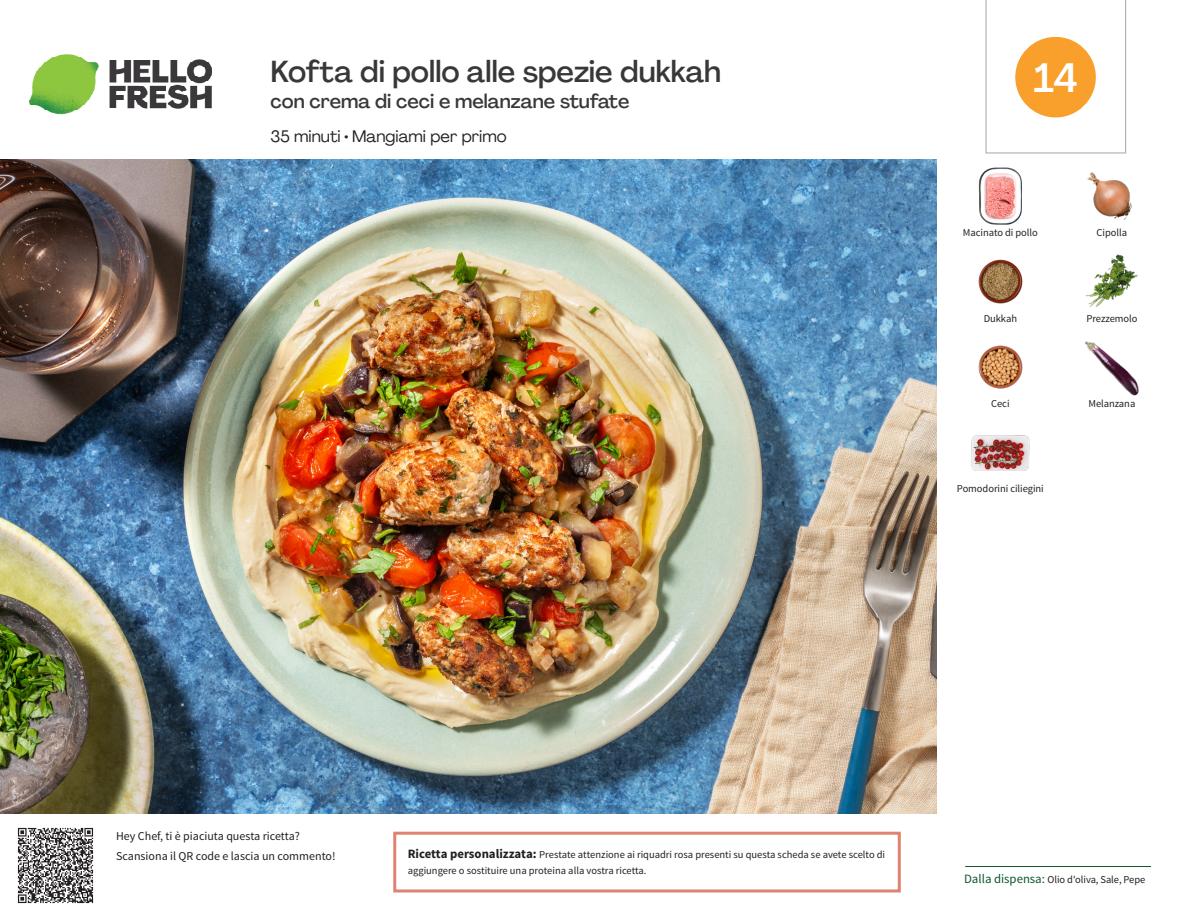
<style>
.page{position:relative;width:1188px;height:918px;background:#fff}
.page>*{position:absolute;margin:0;border:0;box-sizing:border-box;transform-origin:0 0}
._24_Recipe_Nr_Bag{font:500 40.5px "Agrandir";color:#fff}
._15_Titel_UK{font:500 30px "Agrandir";color:#383839}
._15_Titel_UK-2{font:500 19.5px "Agrandir";color:#383839}
._02_Box_Type{font:16.5px "Agrandir";color:#231f20}
._06_Before_Start{font:12px "Source Sans Pro";color:#231f20}
.STEP_Text_IT{font:10.5px/16.5px "Source Sans Pro";color:#231f20}
._18_FRONT_ingredients_UK{font:10.5px "Source Sans Pro";letter-spacing:-.005em;color:#231f20}
.t1{font:10.5px "Source Sans Variable";letter-spacing:-.005em;color:#231f20}
.s1{font-weight:700;font-size:12.75px}
.s2{font-family:"Source Sans Pro";font-size:12.75px;color:#0e572c}
</style>
<div class="page">
<img style="left:30px;top:54px;width:181px;height:61px">
<hr style="left:965px;top:866px;width:186px;height:1px;background:#0e572c">
<img style="left:0;top:159px;width:936px;height:655px">
<img style="left:978px;top:168px;width:44px;height:57px">
<img style="left:1087px;top:172px;width:45px;height:48px">
<img style="left:1085px;top:254px;width:53px;height:53px">
<img style="left:978px;top:259px;width:45px;height:45px">
<img style="left:1085px;top:341px;width:54px;height:55px">
<img style="left:978px;top:345px;width:45px;height:44px">
<img style="left:972px;top:435px;width:57px;height:36px">
<img style="left:17px;top:827px;width:77px;height:77px">
<div style="left:393px;top:832px;width:508px;height:60px;border:3px solid #df8272"></div>
<svg style="left:985px;top:0;width:141px;height:154px"></svg>
<p class="_15_Titel_UK" style="left:271px;top:53px;width:452px">Kofta di pollo alle spezie dukkah</p>
<p class="_15_Titel_UK-2" style="left:271px;top:89px;width:360px">con crema di ceci e melanzane stufate</p>
<p class="_02_Box_Type" style="left:271px;top:126px;width:238px">35 minuti • Mangiami per primo</p>
<p class="_24_Recipe_Nr_Bag" style="left:1033px;top:53px;width:46px">14</p>
<p class="_18_FRONT_ingredients_UK" style="left:963px;top:226px;width:76px">Macinato di pollo</p>
<p class="_18_FRONT_ingredients_UK" style="left:1097px;top:226px;width:32px">Cipolla</p>
<p class="_18_FRONT_ingredients_UK" style="left:984px;top:312px;width:35px">Dukkah</p>
<p class="_18_FRONT_ingredients_UK" style="left:1086px;top:312px;width:53px">Prezzemolo</p>
<p class="_18_FRONT_ingredients_UK" style="left:991px;top:397px;width:20px">Ceci</p>
<p class="_18_FRONT_ingredients_UK" style="left:1088px;top:397px;width:48px">Melanzana</p>
<p class="_18_FRONT_ingredients_UK" style="left:957px;top:482px;width:88px">Pomodorini ciliegini</p>
<p class="_06_Before_Start" style="left:116px;top:829px;width:185px">Hey Chef, ti è piaciuta questa ricetta?</p>
<p class="_06_Before_Start" style="left:116px;top:848px;width:221px">Scansiona il QR code e lascia un commento!</p>
<p class="STEP_Text_IT" style="left:408px;top:846px;width:479px"><span class="s1">Ricetta personalizzata:</span> Prestate attenzione ai riquadri rosa presenti su questa scheda se avete scelto di aggiungere o sostituire una proteina alla vostra ricetta.</p>
<p class="t1" style="left:964px;top:873px;width:183px"><span class="s2">Dalla dispensa:</span> Olio d'oliva, Sale, Pepe</p>
</div>
